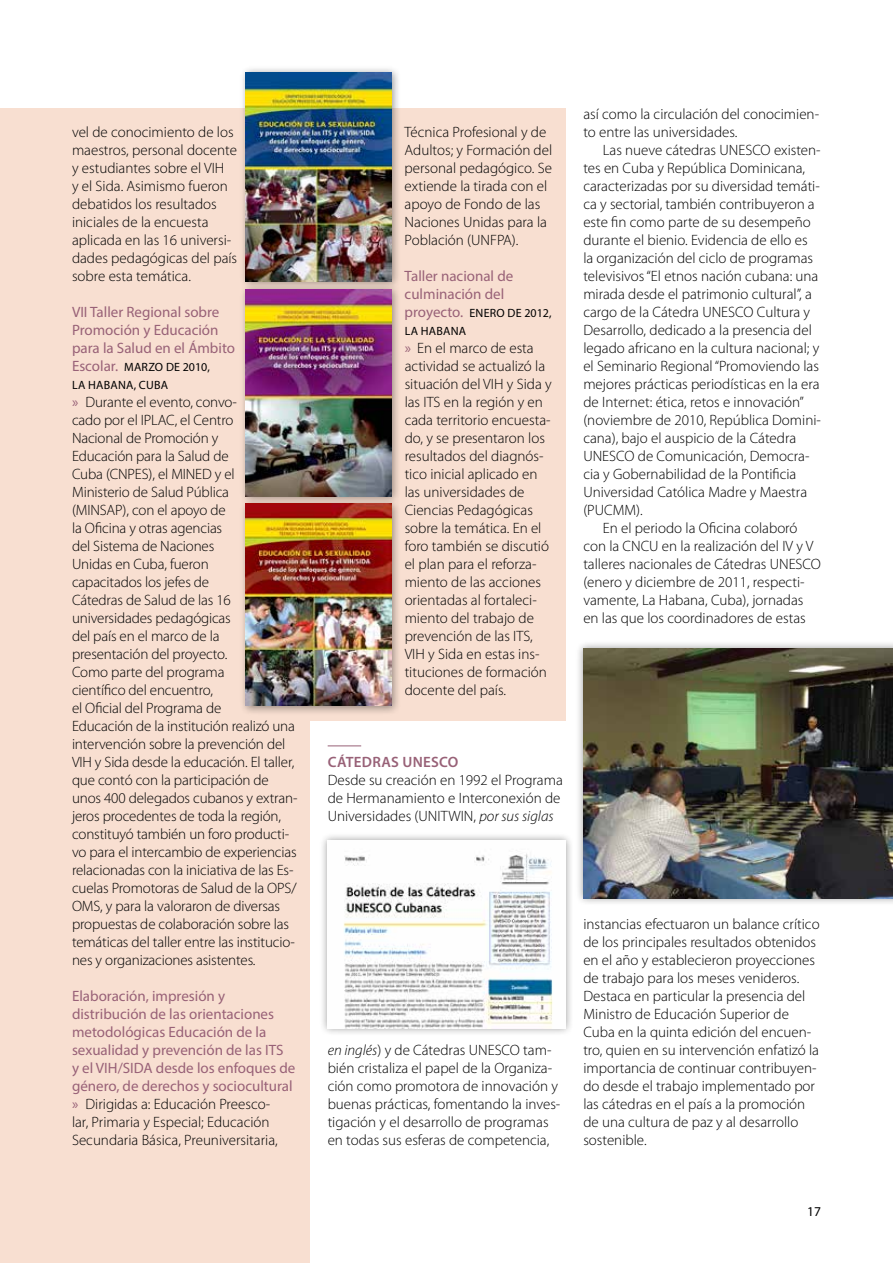
<style>
.page{position:relative;width:893px;height:1263px;background:#fff}
.page>*{position:absolute;margin:0;border:0;box-sizing:border-box;transform-origin:0 0}
.t1{font:300 15px/18px "Myriad Pro";color:#000}
.t2{font:15px/18px "Myriad Pro";color:#986177}
.t3{font:600 15px "Myriad Pro";letter-spacing:.02em;color:#986177}
.t4{font:13.5px "Myriad Pro";color:#000}
.t5{font:12px/18px "Myriad Pro";color:#000}
.s1{font-size:15px;color:#986177}
.s2{font-weight:400;color:#986177}
.s3{font-weight:300;color:#000}
.s4{font-size:12px;color:#000}
.s5{font-style:italic}
</style>
<div class="page">
<div style="left:0;top:108px;width:310px;height:1155px;background:#f8dfd1"></div>
<div style="left:260px;top:108px;width:305px;height:612px;background:#f8dfd1"></div>
<hr style="left:328px;top:746px;width:33px;height:1px;background:#986177">
<div style="left:319px;top:832px;width:254px;height:204px;background:#000;opacity:.4"></div>
<img style="left:328px;top:840px;width:237px;height:188px">
<div style="left:575px;top:640px;width:318px;height:267px;background:#000;opacity:.4"></div>
<img style="left:583px;top:648px;width:310px;height:250px">
<div style="left:239px;top:65px;width:163px;height:650px;background:#000;opacity:.4"></div>
<img style="left:246px;top:504px;width:146px;height:202px">
<img style="left:246px;top:289px;width:146px;height:207px">
<img style="left:246px;top:72px;width:146px;height:209px">
<p class="t1" style="left:72px;top:123px;width:167px">vel de conocimiento de los maestros, personal docente y estudiantes sobre el VIH<br>y el Sida. Asimismo fueron debatidos los resultados iniciales de la encuesta aplicada en las 16 universi&shy;dades pedagógicas del país sobre esta temática.</p>
<p class="t2" style="left:72px;top:303px;width:165px">VII Taller Regional sobre<br>Promoción y Educación para la Salud en el Ámbito</p>
<p class="t5" style="left:72px;top:358px;width:139px"><span class="s1">Escolar.</span> marzo de 2010,<br>La Habana</p>
<p class="t5" style="left:134px;top:376px;width:21px">, Cuba</p>
<p class="t1" style="left:72px;top:393px;width:227px"><span class="s2">»</span> Durante el evento, convo-<br>cado por el IPLAC, el Centro<br>Nacional de Promoción y<br>Educación para la Salud de<br>Cuba (CNPES), el MINED y el<br>Ministerio de Salud Pública<br>(MINSAP), con el apoyo de<br>la Oficina y otras agencias<br>del Sistema de Naciones<br>Unidas en Cuba, fueron<br>capacitados los jefes de<br>Cátedras de Salud de las 16 universidades pedagógicas<br>del país en el marco de la presentación del proyecto.<br>Como parte del programa<br>científico del encuentro,<br>el Oficial del Programa de<br>Educación de la institución realizó una intervención sobre la prevención del<br>VIH y Sida desde la educación. El taller, que contó con la participación de unos 400 delegados cubanos y extran&shy;jeros procedentes de toda la región, constituyó también un foro producti&shy;vo para el intercambio de experiencias relacionadas con la iniciativa de las Es&shy;cuelas Promotoras de Salud de la OPS/<br>OMS, y para la valoraron de diversas propuestas de colaboración sobre las temáticas del taller entre las institucio&shy;nes y organizaciones asistentes.</p>
<p class="t2" style="left:72px;top:987px;width:225px">Elaboración, impresión y distribución de las orientaciones metodológicas Educación de la sexualidad y prevención de las ITS<br>y el VIH/SIDA desde los enfoques de género, de derechos y sociocultural » <span class="s3">Dirigidas a: Educación Preesco-<br>lar, Primaria y Especial; Educación Secundaria Básica, Preuniversitaria,</span></p>
<p class="t1" style="left:405px;top:123px;width:149px">Técnica Profesional y de<br>Adultos; y Formación del personal pedagógico. Se extiende la tirada con el apoyo de Fondo de las<br>Naciones Unidas para la<br>Población (UNFPA).</p>
<p class="t2" style="left:405px;top:267px;width:110px">Taller nacional de culminación del proyecto. <span class="s4">enero</span></p>
<p class="t5" style="left:508px;top:304px;width:45px">de 2012,</p>
<p class="t5" style="left:405px;top:322px;width:33px">La Habana</p>
<p class="t1" style="left:405px;top:339px;width:149px"><span class="s2">»</span> En el marco de esta actividad se actualizó la situación del VIH y Sida y las ITS en la región y en cada territorio encuesta&shy;do, y se presentaron los resultados del diagnós&shy;tico inicial aplicado en las universidades de<br>Ciencias Pedagógicas sobre la temática. En el foro también se discutió el plan para el reforza&shy;miento de las acciones orientadas al fortaleci&shy;miento del trabajo de prevención de las ITS,<br>VIH y Sida en estas ins&shy;tituciones de formación docente del país.</p>
<p class="t1" style="left:583px;top:105px;width:237px">así como la circulación del conocimien&shy;to entre las universidades.</p>
<p class="t1" style="left:603px;top:141px;width:219px">Las nueve cátedras UNESCO existen-</p>
<p class="t1" style="left:583px;top:159px;width:223px">tes en Cuba y República Dominicana,</p>
<p class="t1" style="left:583px;top:177px;width:238px">caracterizadas por su diversidad temáti-</p>
<p class="t1" style="left:583px;top:195px;width:233px">ca y sectorial, también contribuyeron a</p>
<p class="t1" style="left:583px;top:213px;width:229px">este fin como parte de su desempeño</p>
<p class="t1" style="left:583px;top:231px;width:226px">durante el bienio. Evidencia de ello es</p>
<p class="t1" style="left:583px;top:249px;width:231px">la organización del ciclo de programas</p>
<p class="t1" style="left:583px;top:267px;width:237px">televisivos “El etnos nación cubana: una</p>
<p class="t1" style="left:583px;top:285px;width:230px">mirada desde el patrimonio cultural”, a</p>
<p class="t1" style="left:583px;top:303px;width:228px">cargo de la Cátedra UNESCO Cultura y</p>
<p class="t1" style="left:583px;top:321px;width:230px">Desarrollo, dedicado a la presencia del</p>
<p class="t1" style="left:583px;top:339px;width:238px">legado africano en la cultura nacional; y</p>
<p class="t1" style="left:583px;top:357px;width:237px">el Seminario Regional “Promoviendo las</p>
<p class="t1" style="left:583px;top:375px;width:238px">mejores prácticas periodísticas en la era</p>
<p class="t1" style="left:583px;top:393px;width:222px">de Internet: ética, retos e innovación”</p>
<p class="t1" style="left:583px;top:411px;width:239px">(noviembre de 2010, República Domini-</p>
<p class="t1" style="left:583px;top:429px;width:214px">cana), bajo el auspicio de la Cátedra</p>
<p class="t1" style="left:583px;top:447px;width:228px">UNESCO de Comunicación, Democra-</p>
<p class="t1" style="left:583px;top:465px;width:215px">cia y Gobernabilidad de la Pontificia</p>
<p class="t1" style="left:583px;top:483px;width:225px">Universidad Católica Madre y Maestra</p>
<p class="t1" style="left:583px;top:501px;width:61px">(PUCMM).</p>
<p class="t1" style="left:603px;top:519px;width:196px">En el periodo la Oficina colaboró</p>
<p class="t1" style="left:583px;top:537px;width:232px">con la CNCU en la realización del IV y V</p>
<p class="t1" style="left:583px;top:555px;width:239px">talleres nacionales de Cátedras UNESCO</p>
<p class="t1" style="left:583px;top:573px;width:223px">(enero y diciembre de 2011, respecti-</p>
<p class="t1" style="left:583px;top:591px;width:222px">vamente, La Habana, Cuba), jornadas</p>
<p class="t1" style="left:583px;top:609px;width:224px">en las que los coordinadores de estas</p>
<p class="t3" style="left:328px;top:753px;width:95px">CÁTEDRAS UNESCO</p>
<p class="t1" style="left:328px;top:771px;width:237px">Desde su creación en 1992 el Programa de Hermanamiento e Interconexión de<br>Universidades (UNITWIN, <span class="s5">por sus siglas</span></p>
<p class="t1" style="left:328px;top:1041px;width:234px"><span class="s5">en inglés</span>) y de Cátedras UNESCO tam&shy;bién cristaliza el papel de la Organiza&shy;ción como promotora de innovación y buenas prácticas, fomentando la inves&shy;tigación y el desarrollo de programas en todas sus esferas de competencia,</p>
<p class="t1" style="left:583px;top:915px;width:238px">instancias efectuaron un balance crítico de los principales resultados obtenidos en el año y establecieron proyecciones de trabajo para los meses venideros.<br>Destaca en particular la presencia del Ministro de Educación Superior de Cuba en la quinta edición del encuen&shy;tro, quien en su intervención enfatizó la importancia de continuar contribuyen&shy;do desde el trabajo implementado por las cátedras en el país a la promoción de una cultura de paz y al desarrollo sostenible.</p>
<p class="t4" style="left:807px;top:1203px;width:15px">17</p>
</div>
